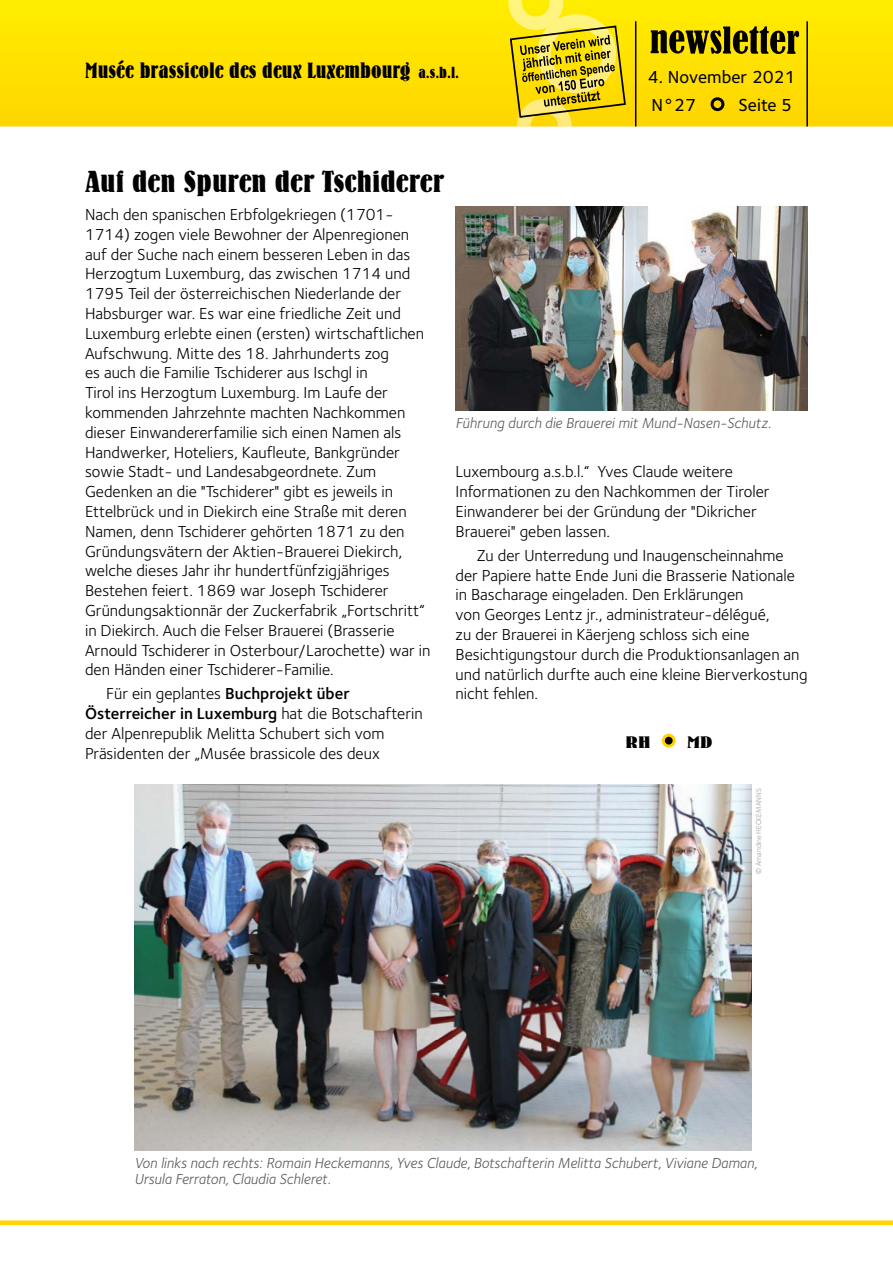
<style>
.page{position:relative;width:893px;height:1263px;background:#fff}
.page>*{position:absolute;margin:0;border:0;box-sizing:border-box;transform-origin:0 0}
.t1{font:30px "Bernhard Bold Condensed BT";color:#000;scale:1.15 1}
.t2{font:21.75px "Bernhard Bold Condensed BT";color:#000;scale:1.1 1}
.t3{font:18px/28.5px "Foundry Sterling Medium CE";color:#000}
.t4{font:16.5px/19.8px "Foundry Sterling Book CE";color:#000}
.t5{font:16.5px "Foundry Sterling Demi CE";color:#000}
.t6{font:16.5px "Bernhard Bold Condensed BT";color:#000;scale:1.5 1}
.t7{font:15px/16.5px "Foundry Sterling Book Italic CE";color:#58585a}
.t8{font:7.5px "Foundry Sterling Book CE";color:#9c9e9f}
.s1{font-size:15.75px;color:#ffd400}
.s2{font-family:"Foundry Sterling Demi CE"}
.s3{font-family:"Foundry Sterling Book CE"}
</style>
<div class="page">
<svg style="left:0;top:0;width:893px;height:126px;background:#fee000"></svg>
<svg style="left:651px;top:26px;width:148px;height:28px;background:#7d7000"></svg>
<div style="left:712px;top:99px;width:11px;height:11px;background:#ffd400;border-radius:50%"></div>
<div style="left:711px;top:97px;width:13px;height:14px;border:3px solid #000;border-radius:50%"></div>
<div style="left:0;top:1220px;width:893px;height:5px;background:#ffd400"></div>
<hr style="left:806px;top:21px;width:2px;height:105px;background:#000">
<svg style="left:508px;top:0;width:129px;height:126px;background:#dbc41e"></svg>
<div style="left:663px;top:735px;width:11px;height:11px;background:#000;border-radius:50%"></div>
<div style="left:662px;top:734px;width:14px;height:13px;border:3px solid #ffd400;border-radius:50%"></div>
<img style="left:135px;top:784px;width:616px;height:366px">
<img style="left:455px;top:206px;width:353px;height:204px">
<h2 class="t2" style="left:85px;top:58px;width:342px">Musée brassicole des deux Luxembourg <span class="s1">a.s.b.l.</span></h2>
<p class="t3" style="left:648px;top:63px;width:150px">4. November 2021<br>N°27</p>
<p class="t3" style="left:738px;top:91px;width:55px">Seite 5</p>
<h1 class="t1" style="left:85px;top:163px;width:314px">Auf den Spuren der Tschiderer</h1>
<p class="t4" style="left:85px;top:205px;width:347px">Nach den spanischen Erbfolgekriegen (1701- 1714) zogen viele Bewohner der Alpenregionen auf der Suche nach einem besseren Leben in das Herzogtum Luxemburg, das zwischen 1714 und 1795 Teil der österreichischen Niederlande der Habsburger war. Es war eine friedliche Zeit und Luxemburg erlebte einen (ersten) wirtschaftlichen Aufschwung. Mitte des 18. Jahrhunderts zog<br>es auch die Familie Tschiderer aus Ischgl in<br>Tirol ins Herzogtum Luxemburg. Im Laufe der kommenden Jahrzehnte machten Nachkommen dieser Einwandererfamilie sich einen Namen als Handwerker, Hoteliers, Kaufleute, Bankgründer sowie Stadt- und Landesabgeordnete. Zum Gedenken an die "Tschiderer" gibt es jeweils in Ettelbrück und in Diekirch eine Straße mit deren Namen, denn Tschiderer gehörten 1871 zu den Gründungsvätern der Aktien-Brauerei Diekirch, welche dieses Jahr ihr hundertfünfzigjähriges Bestehen feiert. 1869 war Joseph Tschiderer Gründungsaktionnär der Zuckerfabrik „Fortschritt“ in Diekirch. Auch die Felser Brauerei (Brasserie Arnould Tschiderer in Osterbour/Larochette) war in den Händen einer Tschiderer-Familie.</p>
<p class="t4" style="left:106px;top:684px;width:245px">Für ein geplantes <span class="s2">Buchprojekt über</span></p>
<p class="t5" style="left:85px;top:704px;width:339px">Österreicher in Luxemburg <span class="s3">hat die Botschafterin</span></p>
<p class="t4" style="left:85px;top:724px;width:301px">der Alpenrepublik Melitta Schubert sich vom<br>Präsidenten der „Musée brassicole des deux</p>
<p class="t7" style="left:455px;top:415px;width:317px">Führung durch die Brauerei mit Mund-Nasen-Schutz.</p>
<p class="t4" style="left:455px;top:462px;width:316px">Luxembourg a.s.b.l.“ Yves Claude weitere Informationen zu den Nachkommen der Tiroler Einwanderer bei der Gründung der "Dikricher Brauerei" geben lassen.</p>
<p class="t4" style="left:455px;top:546px;width:354px;text-indent:21px">Zu der Unterredung und Inaugenscheinnahme der Papiere hatte Ende Juni die Brasserie Nationale in Bascharage eingeladen. Den Erklärungen<br>von Georges Lentz jr., administrateur-délégué,<br>zu der Brauerei in Käerjeng schloss sich eine Besichtigungstour durch die Produktionsanlagen an und natürlich durfte auch eine kleine Bierverkostung nicht fehlen.</p>
<p class="t6" style="left:626px;top:732px;width:18px">RH</p>
<p class="t6" style="left:687px;top:732px;width:19px">MD</p>
<p class="t8" style="left:754px;top:873px;width:87px;rotate:-90deg">© Amandine HECKEMANNS</p>
<p class="t7" style="left:135px;top:1155px;width:624px">Von links nach rechts: Romain Heckemanns, Yves Claude, Botschafterin Melitta Schubert, Viviane Daman,<br>Ursula Ferraton, Claudia Schleret.</p>
</div>
